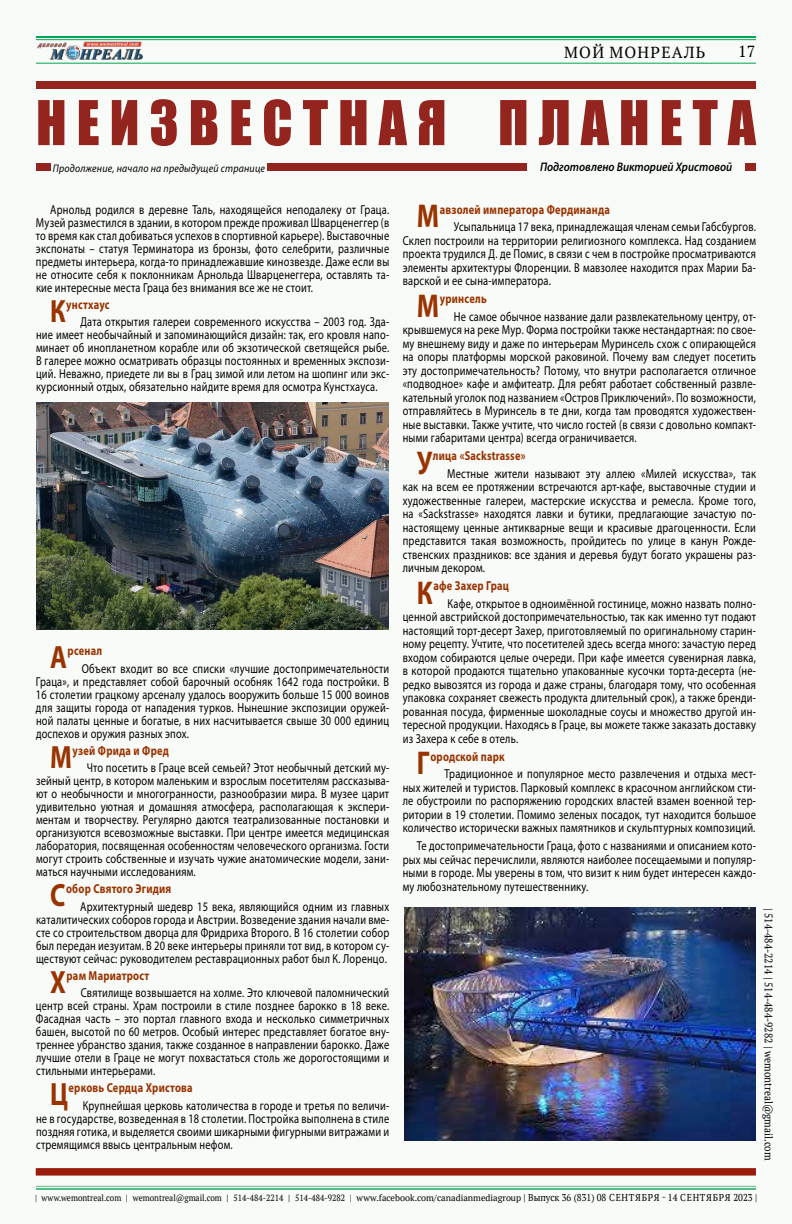
<style>
.page{position:relative;width:792px;height:1224px;background:#fff}
.page>*{position:absolute;margin:0;border:0;box-sizing:border-box;transform-origin:0 0}
.t1{font:57px "Impact";letter-spacing:.18em;color:#94251e}
.t2{font:700 33px "Myriad Pro";color:#930;scale:.8 1}
.t3{font:700 32.3px "Myriad Pro";color:#930;scale:.8 1}
.t4{font:16px "PT Serif";letter-spacing:.08em;color:#000}
.t5{font:13px/13px "Myriad Pro";letter-spacing:.02em;color:#000;text-align:justify;scale:.8 1}
.t6{font:700 13px "Myriad Pro";letter-spacing:.02em;color:#930;scale:.8 1}
.t7{font:italic 600 12.5px "Myriad Pro";color:#000;scale:.9 1}
.t8{font:11px "PT Serif";color:#000}
.t9{font:italic 11px "Myriad Pro";letter-spacing:.02em;color:#000;scale:.9 1}
.t10{font:9px "PT Serif";color:#000;scale:.9 1}
.s1{font-size:10px}
</style>
<div class="page">
<div style="left:2px;top:0;width:790px;height:1224px;background:#f9fbf8"></div>
<img style="left:37px;top:41px;width:106px;height:20px">
<hr style="left:36px;top:63px;width:720px;height:1px;background:#00a651">
<hr style="left:36px;top:1186px;width:720px;height:1px;background:#57bd84">
<hr style="left:36px;top:1188px;width:720px;height:2px;background:#57bd84">
<hr style="left:36px;top:36px;width:720px;height:2px;background:#00a651">
<hr style="left:36px;top:39px;width:720px;height:1px;background:#00a651">
<div style="left:36px;top:163px;width:720px;height:8px;background:#94251e"></div>
<div style="left:36px;top:81px;width:720px;height:8px;background:#94251e"></div>
<div style="left:527px;top:155px;width:218px;height:24px;background:#f9fbf8"></div>
<div style="left:51px;top:156px;width:216px;height:23px;background:#f9fbf8"></div>
<div style="left:36px;top:1168px;width:720px;height:7px;background:#981d0d"></div>
<img style="left:37px;top:403px;width:351px;height:227px">
<img style="left:404px;top:907px;width:352px;height:233px">
<p class="t4" style="left:564px;top:42px;width:143px">МОЙ МОНРЕАЛЬ</p>
<p class="t4" style="left:738px;top:41px;width:19px">17</p>
<h1 class="t1" style="left:36px;top:79px;width:721px">НЕИЗВЕСТНАЯ ПЛАНЕТА</h1>
<p class="t9" style="left:53px;top:161px;width:237px">Продолжение, начало на предыдущей странице</p>
<p class="t5" style="left:36px;top:202px;width:443px;text-indent:14px">Арнольд родился в деревне Таль, находящейся неподалеку от Граца.<br>Музей разместился в здании, в котором прежде проживал Шварценеггер (в то время как стал добиваться успехов в спортивной карьере). Выставочные экспонаты – статуя Терминатора из бронзы, фото селебрити, различные предметы интерьера, когда-то принадлежавшие кинозвезде. Даже если вы не относите себя к поклонникам Арнольда Шварценеггера, оставлять та&shy;кие интересные места Граца без внимания все же не стоит.</p>
<h3 class="t3" style="left:50px;top:290px;width:21px">К</h3>
<p class="t6" style="left:66px;top:296px;width:56px">унстхаус</p>
<p class="t7" style="left:540px;top:159px;width:215px">Подготовлено Викторией Христовой</p>
<h2 class="t2" style="left:417px;top:194px;width:29px">М</h2>
<p class="t6" style="left:440px;top:201px;width:214px">авзолей императора Фердинанда</p>
<p class="t5" style="left:403px;top:220px;width:443px;line-height:13.5px;text-indent:51px">Усыпальница 17 века, принадлежащая членам семьи Габсбургов.<br>Склеп построили на территории религиозного комплекса. Над созданием проекта трудился Д. де Помис, в связи с чем в постройке просматриваются элементы архитектуры Флоренции. В мавзолее находится прах Марии Ба&shy;варской и ее сына-императора.</p>
<h2 class="t2" style="left:417px;top:284px;width:29px">М</h2>
<p class="t6" style="left:440px;top:290px;width:60px">уринсель</p>
<p class="t5" style="left:403px;top:310px;width:443px;line-height:13.5px;text-indent:51px">Не самое обычное название дали развлекательному центру, от&shy;крывшемуся на реке Мур. Форма постройки также нестандартная: по свое&shy;му внешнему виду и даже по интерьерам Муринсель схож с опирающейся на опоры платформы морской раковиной. Почему вам следует посетить эту достопримечательность? Потому, что внутри располагается отличное «подводное» кафе и амфитеатр. Для ребят работает собственный развле&shy;кательный уголок под названием «Остров Приключений». По возможности, отправляйтесь в Муринсель в те дни, когда там проводятся художествен&shy;ные выставки. Также учтите, что число гостей (в связи с довольно компакт&shy;ными габаритами центра) всегда ограничивается.</p>
<h2 class="t2" style="left:417px;top:441px;width:21px">У</h2>
<p class="t6" style="left:433px;top:447px;width:117px">лица «Sackstrasse»</p>
<p class="t5" style="left:36px;top:315px;width:443px;text-indent:44px">Дата открытия галереи современного искусства – 2003 год. Зда&shy;ние имеет необычайный и запоминающийся дизайн: так, его кровля напо&shy;минает об инопланетном корабле или об экзотической светящейся рыбе.<br>В галерее можно осматривать образцы постоянных и временных экспози&shy;ций. Неважно, приедете ли вы в Грац зимой или летом на шопинг или экс&shy;курсионный отдых, обязательно найдите время для осмотра Кунстхауса.</p>
<p class="t5" style="left:403px;top:467px;width:443px;line-height:13.5px;text-indent:44px">Местные жители называют эту аллею «Милей искусства», так как на всем ее протяжении встречаются арт-кафе, выставочные студии и художественные галереи, мастерские искусства и ремесла. Кроме того, на «Sackstrasse» находятся лавки и бутики, предлагающие зачастую по&shy;настоящему ценные антикварные вещи и красивые драгоценности. Если представится такая возможность, пройдитесь по улице в канун Рожде&shy;ственских праздников: все здания и деревья будут богато украшены раз&shy;личным декором.</p>
<h2 class="t2" style="left:417px;top:571px;width:21px">К</h2>
<p class="t6" style="left:433px;top:577px;width:96px">афе Захер Грац</p>
<p class="t5" style="left:403px;top:597px;width:443px;line-height:13.5px;text-indent:45px">Кафе, открытое в одноимённой гостинице, можно назвать полно&shy;ценной австрийской достопримечательностью, так как именно тут подают настоящий торт-десерт Захер, приготовляемый по оригинальному старин&shy;ному рецепту. Учтите, что посетителей здесь всегда много: зачастую перед входом собираются целые очереди. При кафе имеется сувенирная лавка, в которой продаются тщательно упакованные кусочки торта-десерта (не&shy;редко вывозятся из города и даже страны, благодаря тому, что особенная упаковка сохраняет свежесть продукта длительный срок), а также бренди&shy;рованная посуда, фирменные шоколадные соусы и множество другой ин&shy;тересной продукции. Находясь в Граце, вы можете также заказать доставку из Захера к себе в отель.</p>
<h2 class="t2" style="left:417px;top:741px;width:18px">Г</h2>
<p class="t6" style="left:430px;top:748px;width:94px">ородской парк</p>
<h3 class="t3" style="left:50px;top:636px;width:23px">А</h3>
<p class="t6" style="left:68px;top:642px;width:45px">рсенал</p>
<p class="t5" style="left:36px;top:662px;width:443px;text-indent:46px">Объект входит во все списки «лучшие достопримечательности Граца», и представляет собой барочный особняк 1642 года постройки. В 16 столетии грацкому арсеналу удалось вооружить больше 15 000 воинов для защиты города от нападения турков. Нынешние экспозиции оружей&shy;ной палаты ценные и богатые, в них насчитывается свыше 30 000 единиц доспехов и оружия разных эпох.</p>
<h3 class="t3" style="left:50px;top:736px;width:29px">М</h3>
<p class="t6" style="left:73px;top:742px;width:122px">узей Фрида и Фред</p>
<p class="t5" style="left:36px;top:761px;width:443px;text-indent:51px">Что посетить в Граце всей семьей? Этот необычный детский му&shy;зейный центр, в котором маленьким и взрослым посетителям рассказыва&shy;ют о необычности и многогранности, разнообразии мира. В музее царит удивительно уютная и домашняя атмосфера, располагающая к экспери&shy;ментам и творчеству. Регулярно даются театрализованные постановки и организуются всевозможные выставки. При центре имеется медицинская лаборатория, посвященная особенностям человеческого организма. Гости могут строить собственные и изучать чужие анатомические модели, зани&shy;маться научными исследованиям.</p>
<h3 class="t3" style="left:50px;top:874px;width:21px">С</h3>
<p class="t6" style="left:66px;top:880px;width:133px">обор Святого Эгидия</p>
<p class="t5" style="left:403px;top:767px;width:443px;line-height:13.5px;text-indent:42px">Традиционное и популярное место развлечения и отдыха мест&shy;ных жителей и туристов. Парковый комплекс в красочном английском сти&shy;ле обустроили по распоряжению городских властей взамен военной тер&shy;ритории в 19 столетии. Помимо зеленых посадок, тут находится большое количество исторически важных памятников и скульптурных композиций.</p>
<p class="t5" style="left:403px;top:839px;width:443px;line-height:13.5px;text-indent:14px">Те достопримечательности Граца, фото с названиями и описанием кото&shy;рых мы сейчас перечислили, являются наиболее посещаемыми и популяр&shy;ными в городе. Мы уверены в том, что визит к ним будет интересен каждо&shy;му любознательному путешественнику.</p>
<p class="t5" style="left:36px;top:900px;width:443px;text-indent:44px">Архитектурный шедевр 15 века, являющийся одним из главных каталитических соборов города и Австрии. Возведение здания начали вме&shy;сте со строительством дворца для Фридриха Второго. В 16 столетии собор был передан иезуитам. В 20 веке интерьеры приняли тот вид, в котором су&shy;ществуют сейчас: руководителем реставрационных работ был К. Лоренцо.</p>
<h3 class="t3" style="left:50px;top:961px;width:21px">Х</h3>
<p class="t6" style="left:67px;top:967px;width:105px">рам Мариатрост</p>
<p class="t8" style="left:776px;top:908px;width:254px;rotate:90deg">| 514-484-2214 | 514-484-9282 | wemontreal@gmail.com</p>
<p class="t5" style="left:36px;top:986px;width:443px;text-indent:45px">Святилище возвышается на холме. Это ключевой паломнический центр всей страны. Храм построили в стиле позднее барокко в 18 веке.<br>Фасадная часть – это портал главного входа и несколько симметричных башен, высотой по 60 метров. Особый интерес представляет богатое вну&shy;треннее убранство здания, также созданное в направлении барокко. Даже лучшие отели в Граце не могут похвастаться столь же дорогостоящими и стильными интерьерами.</p>
<h3 class="t3" style="left:50px;top:1073px;width:24px">Ц</h3>
<p class="t6" style="left:69px;top:1079px;width:157px">ерковь Сердца Христова</p>
<p class="t5" style="left:36px;top:1099px;width:443px;text-indent:47px">Крупнейшая церковь католичества в городе и третья по величи&shy;не в государстве, возведенная в 18 столетии. Постройка выполнена в стиле поздняя готика, и выделяется своими шикарными фигурными витражами и стремящимся ввысь центральным нефом.</p>
<p class="t10" style="left:35px;top:1192px;width:804px">| www.wemontreal.com | wemontreal@gmail.com | 514-484-2214 | 514-484-9282 | www.facebook.com/canadianmediagroup <span class="s1">| Выпуск 36 (831) 08 СЕНТЯБРЯ - 14 СЕНТЯБРЯ 2023 |</span></p>
</div>
